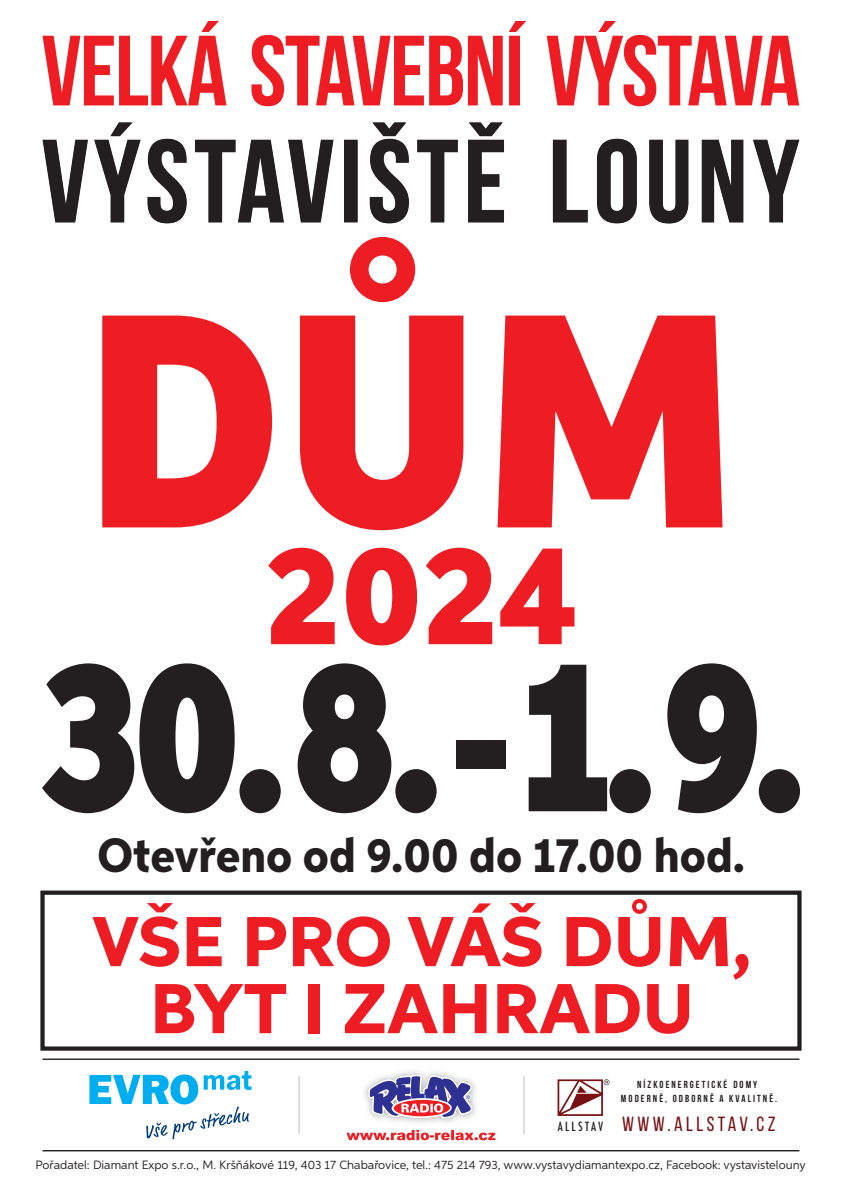
<style>
.page{position:relative;width:842px;height:1192px;background:#fff}
.page>*{position:absolute;margin:0;border:0;box-sizing:border-box;transform-origin:0 0}
.t1{font:900 216.1px "Aspira XX Nar";color:#231f20}
.t2{font:900 141.05px "Aspira Nar";color:#ee1d23}
.t3{font:700 99.6px "Bebas Neue";letter-spacing:-.015em;color:#ee1d23}
.t4{font:800 70.65px/67px "Aspira Wide";color:#ee1d23;text-align:center}
.t5{font:800 48.4px "Aspira Nar";color:#231f20}
.t6{font:20.55px "Bebas Neue";letter-spacing:.165em;color:#791113}
.t7{font:12.1px "Aspira";color:#231f20}
.t8{font:700 10.25px/14.3px "Bebas Neue";letter-spacing:.2em;color:#231f20;text-align:center}
.s1{font-family:"Futura TOT";font-weight:500;font-stretch:condensed;font-size:14px;color:#231f20}
</style>
<div class="page">
<svg style="left:43px;top:122px;width:756px;height:102px"></svg>
<hr style="left:43px;top:1058px;width:756px;height:2px;background:#231f20">
<hr style="left:43px;top:1150px;width:756px;height:1px;background:#231f20">
<img style="left:364px;top:1071px;width:112px;height:52px">
<svg style="left:346px;top:1130px;width:149px;height:10px"></svg>
<svg style="left:368px;top:1075px;width:105px;height:43px"></svg>
<hr style="left:299px;top:1076px;width:1px;height:58px;background:#bcbdc0">
<div style="left:40px;top:891px;width:761px;height:160px;border:4px solid #231f20"></div>
<svg style="left:89px;top:1071px;width:163px;height:68px"></svg>
<hr style="left:524px;top:1076px;width:1px;height:58px;background:#bcbdc0">
<svg style="left:557px;top:1079px;width:52px;height:37px"></svg>
<h3 class="t3" style="left:41px;top:31px;width:760px">VELKÁ STAVEBNÍ VÝSTAVA</h3>
<h2 class="t2" style="left:83px;top:535px;width:656px"><sup>D</sup>2<sup>Ů</sup>0 2<sup>M</sup>4</h2>
<h1 class="t1" style="left:39px;top:643px;width:768px">30.8.-1.9.</h1>
<h3 class="t5" style="left:97px;top:834px;width:649px">Otevřeno od 9.00 do 17.00 hod.</h3>
<h3 class="t4" style="left:92px;top:913px;width:661px">VŠE PRO VÁŠ DŮM,<br>BYT I ZAHRADU</h3>
<p class="t8" style="left:621px;top:1078px;width:158px">NÍZKOENERGETICKÉ DOMY<br>MODERNĚ, ODBORNĚ A KVALITNĚ.</p>
<h3 class="t6" style="left:558px;top:1115px;width:219px"><span class="s1">ALLSTAV</span> WWW.ALLSTAV.CZ</h3>
<p class="t7" style="left:35px;top:1160px;width:772px">Pořadatel: Diamant Expo s.r.o., M. Kršňákové 119, 403 17 Chabařovice, tel.: 475 214 793, www.vystavydiamantexpo.cz, Facebook: vystavistelouny</p>
</div>
